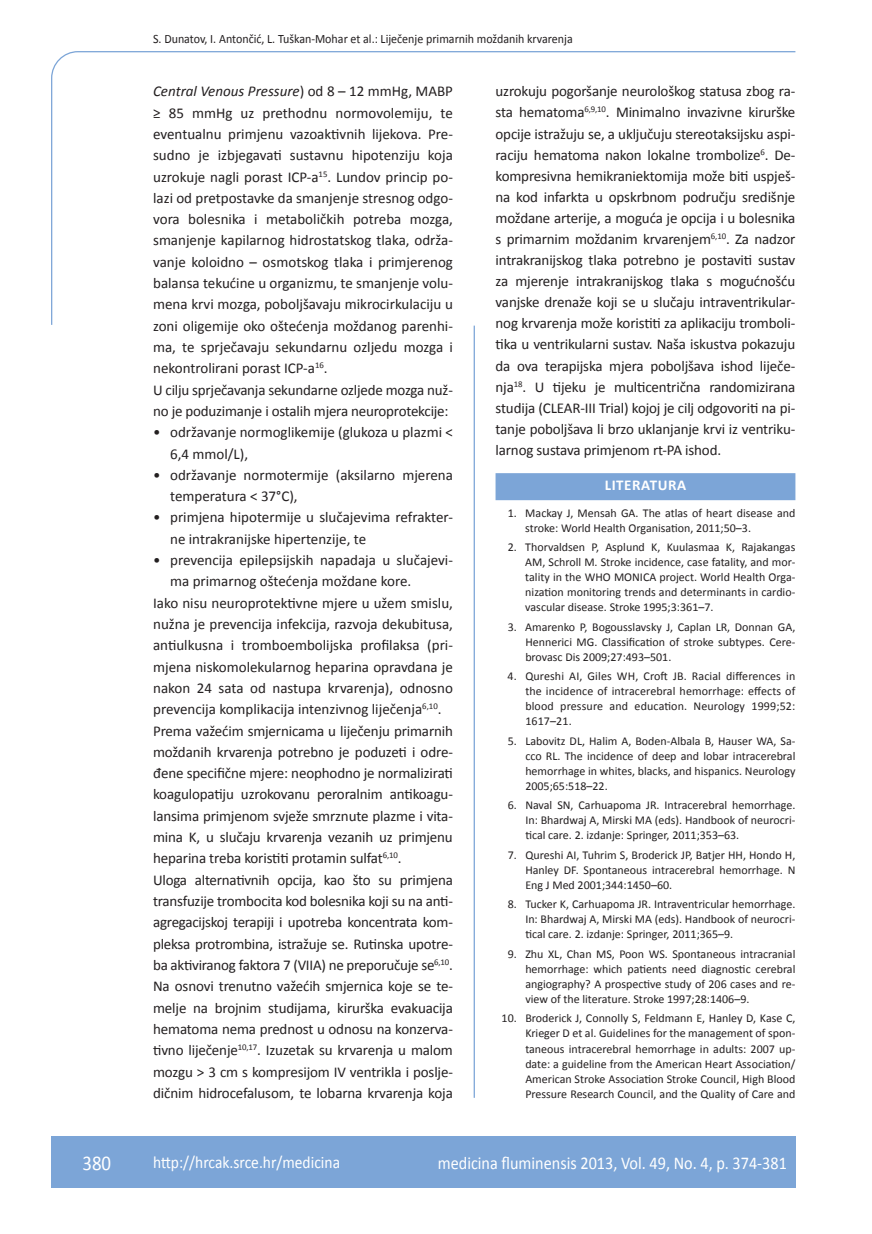
<style>
.page{position:relative;width:872px;height:1234px;background:#fff}
.page>*{position:absolute;margin:0;border:0;box-sizing:border-box;transform-origin:0 0}
.t1{font:21px "Calibri";color:#fff;scale:.9 1}
.t2{font:18px "Calibri";color:#fff;scale:.9 1}
.t3{font:17.25px "Calibri";color:#fff;scale:.9 1}
.t4{font:15px/21.3px "Calibri";letter-spacing:-.01em;color:#231f20}
.t5{font:700 15px "Calibri";letter-spacing:.04em;color:#fff}
.t6{font:12.75px "Calibri";color:#231f20;scale:.94 1}
.t7{font:12px/15px "Calibri";color:#231f20;text-align:justify}
.s1{font-style:italic}
</style>
<div class="page">
<svg style="left:51px;top:51px;width:745px;height:274px"></svg>
<hr style="left:473px;top:325px;width:2px;height:772px;background:#7ca5d7">
<div style="left:51px;top:1135px;width:744px;height:51px;background:#7ca5d7"></div>
<div style="left:495px;top:473px;width:300px;height:27px;background:#7ca5d7"></div>
<p class="t6" style="left:153px;top:30px;width:448px">S. Dunatov, I. Antončić, L. Tuškan-Mohar et al.: Liječenje primarnih moždanih krvarenja</p>
<p class="t4" style="left:153px;top:80px;width:301px"><span class="s1">Central Venous Pressure</span>) od 8 – 12 mmHg, MABP ≥ 85 mmHg uz prethodnu normovolemiju, te eventualnu primjenu vazoaktivnih lijekova. Pre&shy;sudno je izbjegavati sustavnu hipotenziju koja uzrokuje nagli porast ICP-a<sup>15</sup>. Lundov princip po&shy;lazi od pretpostavke da smanjenje stresnog odgo&shy;vora bolesnika i metaboličkih potreba mozga, smanjenje kapilarnog hidrostatskog tlaka, održa&shy;vanje koloidno – osmotskog tlaka i primjerenog balansa tekućine u organizmu, te smanjenje volu&shy;mena krvi mozga, poboljšavaju mikrocirkulaciju u zoni oligemije oko oštećenja moždanog parenhi&shy;ma, te sprječavaju sekundarnu ozljedu mozga i nekontrolirani porast ICP-a<sup>16</sup>.<br>U cilju sprječavanja sekundarne ozljede mozga nuž&shy;no je poduzimanje i ostalih mjera neuroprotekcije:</p>
<p class="t4" style="left:170px;top:421px;width:284px;text-indent:-17px">• održavanje normoglikemije (glukoza u plazmi &lt;<br>6,4 mmol/L),</p>
<p class="t4" style="left:170px;top:463px;width:284px;text-indent:-17px">• održavanje normotermije (aksilarno mjerena temperatura &lt; 37°C),</p>
<p class="t4" style="left:170px;top:506px;width:284px;text-indent:-17px">• primjena hipotermije u slučajevima refrakter&shy;ne intrakranijske hipertenzije, te</p>
<p class="t4" style="left:153px;top:548px;width:301px">• prevencija epilepsijskih napadaja u slučajevi-</p>
<p class="t4" style="left:170px;top:570px;width:243px">ma primarnog oštećenja moždane kore.</p>
<p class="t4" style="left:153px;top:591px;width:301px">Iako nisu neuroprotektivne mjere u užem smislu,</p>
<p class="t4" style="left:153px;top:612px;width:301px">nužna je prevencija infekcija, razvoja dekubitusa,</p>
<p class="t4" style="left:153px;top:633px;width:301px">antiulkusna i tromboembolijska profilaksa (pri-</p>
<p class="t4" style="left:153px;top:655px;width:301px">mjena niskomolekularnog heparina opravdana je</p>
<p class="t4" style="left:153px;top:676px;width:301px">nakon 24 sata od nastupa krvarenja), odnosno</p>
<p class="t4" style="left:153px;top:697px;width:290px">prevencija komplikacija intenzivnog liječenja<sup>6,10</sup>.</p>
<p class="t4" style="left:153px;top:719px;width:301px">Prema važećim smjernicama u liječenju primarnih</p>
<p class="t4" style="left:153px;top:740px;width:301px">moždanih krvarenja potrebno je poduzeti i odre-</p>
<p class="t4" style="left:153px;top:761px;width:301px">đene specifične mjere: neophodno je normalizirati</p>
<p class="t4" style="left:153px;top:783px;width:301px">koagulopatiju uzrokovanu peroralnim antikoagu-</p>
<p class="t4" style="left:153px;top:804px;width:301px">lansima primjenom svježe smrznute plazme i vita-</p>
<p class="t4" style="left:153px;top:825px;width:301px">mina K, u slučaju krvarenja vezanih uz primjenu</p>
<p class="t4" style="left:153px;top:846px;width:250px">heparina treba koristiti protamin sulfat<sup>6,10</sup>.</p>
<p class="t4" style="left:153px;top:868px;width:301px">Uloga alternativnih opcija, kao što su primjena</p>
<p class="t4" style="left:153px;top:889px;width:301px">transfuzije trombocita kod bolesnika koji su na anti-</p>
<p class="t4" style="left:153px;top:910px;width:301px">agregacijskoj terapiji i upotreba koncentrata kom-</p>
<p class="t4" style="left:153px;top:932px;width:301px">pleksa protrombina, istražuje se. Rutinska upotre-</p>
<p class="t4" style="left:153px;top:953px;width:301px">ba aktiviranog faktora 7 (VIIA) ne preporučuje se<sup>6,10</sup>.</p>
<p class="t4" style="left:153px;top:974px;width:301px">Na osnovi trenutno važećih smjernica koje se te-</p>
<p class="t4" style="left:153px;top:995px;width:301px">melje na brojnim studijama, kirurška evakuacija</p>
<p class="t4" style="left:153px;top:1017px;width:301px">hematoma nema prednost u odnosu na konzerva-</p>
<p class="t4" style="left:153px;top:1038px;width:301px">tivno liječenje<sup>10,17</sup>. Izuzetak su krvarenja u malom</p>
<p class="t4" style="left:153px;top:1059px;width:301px">mozgu &gt; 3 cm s kompresijom IV ventrikla i poslje-</p>
<p class="t4" style="left:153px;top:1081px;width:301px">dičnim hidrocefalusom, te lobarna krvarenja koja</p>
<p class="t4" style="left:495px;top:80px;width:301px;text-align:justify">uzrokuju pogoršanje neurološkog statusa zbog ra&shy;sta hematoma<sup>6,9,10</sup>. Minimalno invazivne kirurške opcije istražuju se, a uključuju stereotaksijsku aspi&shy;raciju hematoma nakon lokalne trombolize<sup>6</sup>. De&shy;kompresivna hemikraniektomija može biti uspješ&shy;na kod infarkta u opskrbnom području središnje moždane arterije, a moguća je opcija i u bolesnika s primarnim moždanim krvarenjem<sup>6,10</sup>. Za nadzor intrakranijskog tlaka potrebno je postaviti sustav za mjerenje intrakranijskog tlaka s mogućnošću vanjske drenaže koji se u slučaju intraventrikular&shy;nog krvarenja može koristiti za aplikaciju tromboli&shy;tika u ventrikularni sustav. Naša iskustva pokazuju da ova terapijska mjera poboljšava ishod liječe&shy;nja<sup>18</sup>. U tijeku je multicentrična randomizirana studija (CLEAR-III Trial) kojoj je cilj odgovoriti na pi&shy;tanje poboljšava li brzo uklanjanje krvi iz ventriku&shy;larnog sustava primjenom rt-PA ishod.</p>
<p class="t5" style="left:604px;top:476px;width:83px">LITERATURA</p>
<p class="t7" style="left:525px;top:504px;width:271px;text-indent:-18px">1. Mackay J, Mensah GA. The atlas of heart disease and stroke: World Health Organisation, 2011;50–3.</p>
<p class="t7" style="left:525px;top:539px;width:272px;text-indent:-18px">2. Thorvaldsen P, Asplund K, Kuulasmaa K, Rajakangas AM, Schroll M. Stroke incidence, case fatality, and mor&shy;tality in the WHO MONICA project. World Health Orga&shy;nization monitoring trends and determinants in cardio&shy;vascular disease. Stroke 1995;3:361–7.</p>
<p class="t7" style="left:525px;top:618px;width:272px;text-indent:-18px">3. Amarenko P, Bogousslavsky J, Caplan LR, Donnan GA, Hennerici MG. Classification of stroke subtypes. Cere&shy;brovasc Dis 2009;27:493–501.</p>
<p class="t7" style="left:525px;top:668px;width:271px;text-indent:-18px">4. Qureshi AI, Giles WH, Croft JB. Racial differences in the incidence of intracerebral hemorrhage: effects of blood pressure and education. Neurology 1999;52:<br>1617–21.</p>
<p class="t7" style="left:525px;top:732px;width:271px;text-indent:-18px">5. Labovitz DL, Halim A, Boden-Albala B, Hauser WA, Sa&shy;cco RL. The incidence of deep and lobar intracerebral hemorrhage in whites, blacks, and hispanics. Neurology 2005;65:518–22.</p>
<p class="t7" style="left:525px;top:797px;width:271px;text-indent:-18px">6. Naval SN, Carhuapoma JR. Intracerebral hemorrhage.<br>In: Bhardwaj A, Mirski MA (eds). Handbook of neurocri&shy;tical care. 2. izdanje: Springer, 2011;353–63.</p>
<p class="t7" style="left:525px;top:846px;width:272px;text-indent:-18px">7. Qureshi AI, Tuhrim S, Broderick JP, Batjer HH, Hondo H, Hanley DF. Spontaneous intracerebral hemorrhage. N Eng J Med 2001;344:1450–60.</p>
<p class="t7" style="left:525px;top:896px;width:272px;text-indent:-18px">8. Tucker K, Carhuapoma JR. Intraventricular hemorrhage.<br>In: Bhardwaj A, Mirski MA (eds). Handbook of neurocri&shy;tical care. 2. izdanje: Springer, 2011;365–9.</p>
<p class="t7" style="left:525px;top:945px;width:272px;text-indent:-18px">9. Zhu XL, Chan MS, Poon WS. Spontaneous intracranial hemorrhage: which patients need diagnostic cerebral angiography? A prospective study of 206 cases and re&shy;view of the literature. Stroke 1997;28:1406–9.</p>
<p class="t7" style="left:525px;top:1010px;width:271px;text-indent:-24px">10. Broderick J, Connolly S, Feldmann E, Hanley D, Kase C, Krieger D et al. Guidelines for the management of spon&shy;taneous intracerebral hemorrhage in adults: 2007 up&shy;date: a guideline from the American Heart Association/ American Stroke Association Stroke Council, High Blood Pressure Research Council, and the Quality of Care and</p>
<h1 class="t1" style="left:82px;top:1149px;width:33px">380</h1>
<p class="t3" style="left:153px;top:1150px;width:209px">http://hrcak.srce.hr/medicina</p>
<p class="t2" style="left:438px;top:1151px;width:389px">medicina fluminensis 2013, Vol. 49, No. 4, p. 374-381</p>
</div>
